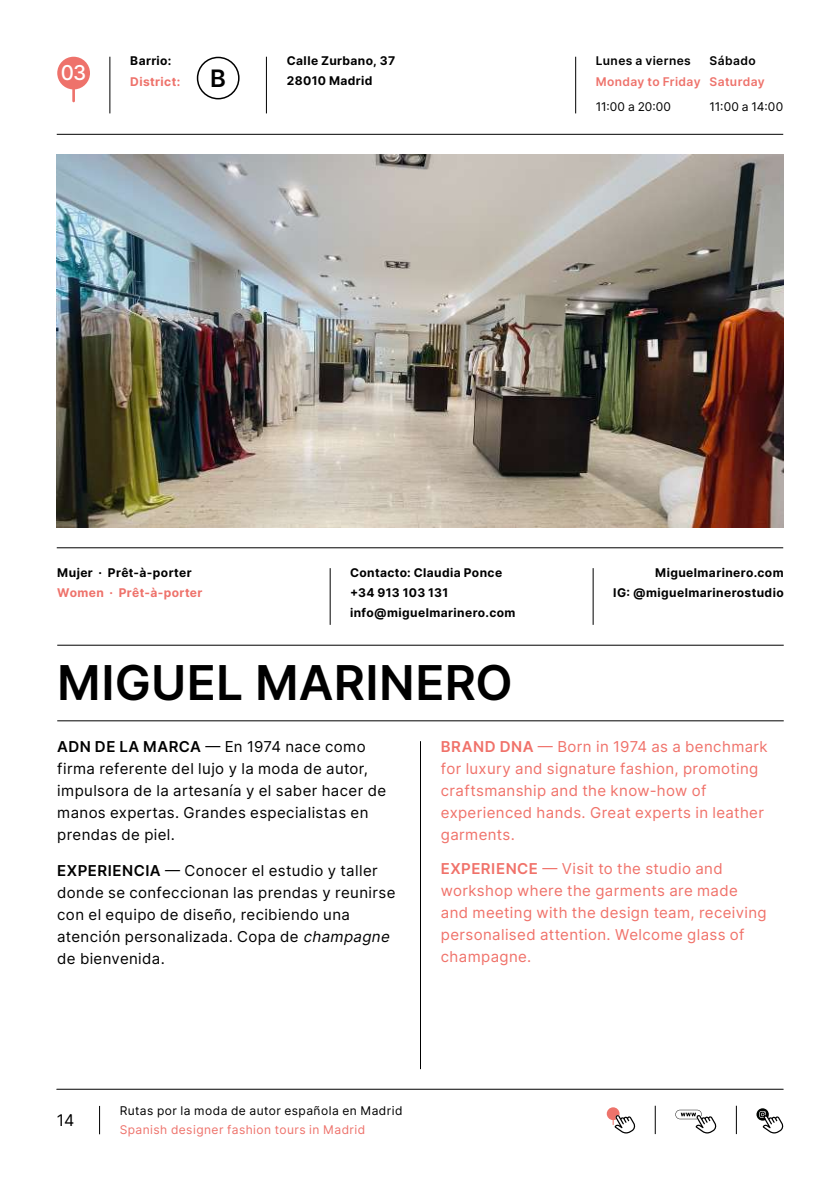
<style>
.page{position:relative;width:840px;height:1191px;background:#fff}
.page>*{position:absolute;margin:0;border:0;box-sizing:border-box;transform-origin:0 0}
.t1{font:600 48px "Inter";letter-spacing:.005em;color:#000}
.t2{font:600 24px "Inter";color:#000}
.t3{font:500 20.4px "Inter";color:#fff}
.t4{font:16px "Inter";color:#000}
.t5{font:15px/22px "Inter";letter-spacing:.025em;color:#000}
.t6{font:15px/22px "Inter";letter-spacing:.025em;color:#f0726a}
.t7{font:700 12px/20px "Inter";letter-spacing:.035em;color:#000}
.t8{font:12px "Inter";letter-spacing:.035em;color:#000}
.t9{font:12px "Inter";letter-spacing:.035em;color:#ee726b}
.t10{font:700 12px "Inter";letter-spacing:.035em;color:#ee726b}
.t11{font:600 12px "Inter";letter-spacing:.03em;color:#ee726b}
.t12{font:600 12px "Inter";letter-spacing:.03em;color:#000}
.s1{font-weight:600}
.s2{font-style:italic}
</style>
<div class="page">
<hr style="left:57px;top:1088px;width:725px;height:1px;background:#000">
<svg style="left:99px;top:1106px;width:1px;height:28px"></svg>
<svg style="left:606px;top:1107px;width:29px;height:26px"></svg>
<svg style="left:675px;top:1109px;width:41px;height:24px"></svg>
<svg style="left:756px;top:1108px;width:27px;height:25px"></svg>
<svg style="left:735px;top:1106px;width:1px;height:28px"></svg>
<svg style="left:654px;top:1105px;width:1px;height:29px"></svg>
<hr style="left:57px;top:134px;width:725px;height:1px;background:#000">
<hr style="left:57px;top:547px;width:725px;height:1px;background:#000">
<hr style="left:266px;top:57px;width:1px;height:56px;background:#000">
<img style="left:57px;top:155px;width:725px;height:372px">
<hr style="left:57px;top:645px;width:726px;height:1px;background:#000">
<hr style="left:57px;top:720px;width:726px;height:1px;background:#000">
<hr style="left:420px;top:741px;width:1px;height:328px;background:#000">
<hr style="left:109px;top:57px;width:1px;height:56px;background:#000">
<hr style="left:575px;top:57px;width:1px;height:56px;background:#000">
<hr style="left:329px;top:568px;width:1px;height:57px;background:#000">
<hr style="left:592px;top:568px;width:1px;height:57px;background:#000">
<svg style="left:57px;top:57px;width:33px;height:45px"></svg>
<div style="left:197px;top:57px;width:42px;height:42px;border:2px solid #000;border-radius:50%"></div>
<h3 class="t3" style="left:61px;top:58px;width:27px">03</h3>
<p class="t7" style="left:130px;top:51px;width:43px">Barrio:</p>
<p class="t10" style="left:130px;top:72px;width:51px">District:</p>
<h2 class="t2" style="left:210px;top:61px;width:17px">B</h2>
<p class="t7" style="left:286px;top:51px;width:110px">Calle Zurbano, 37<br>28010 Madrid</p>
<p class="t12" style="left:595px;top:52px;width:96px">Lunes a viernes</p>
<p class="t11" style="left:595px;top:72px;width:106px">Monday to Friday</p>
<p class="t8" style="left:595px;top:98px;width:77px">11:00 a 20:00</p>
<p class="t12" style="left:709px;top:52px;width:48px">Sábado</p>
<p class="t11" style="left:709px;top:72px;width:57px">Saturday</p>
<p class="t8" style="left:709px;top:98px;width:75px">11:00 a 14:00</p>
<p class="t7" style="left:57px;top:562px;width:136px">Mujer · Prêt-à-porter</p>
<p class="t10" style="left:57px;top:584px;width:147px">Women · Prêt-à-porter</p>
<p class="t7" style="left:350px;top:562px;width:167px">Contacto: Claudia Ponce +34 913 103 131 info@miguelmarinero.com</p>
<p class="t7" style="left:613px;top:562px;width:172px;text-align:right">Miguelmarinero.com<br>IG: @miguelmarinerostudio</p>
<h1 class="t1" style="left:57px;top:648px;width:457px">MIGUEL MARINERO</h1>
<p class="t5" style="left:57px;top:735px;width:330px"><span class="s1">ADN DE LA MARCA</span> — En 1974 nace como firma referente del lujo y la moda de autor, impulsora de la artesanía y el saber hacer de manos expertas. Grandes especialistas en prendas de piel.</p>
<p class="t6" style="left:440px;top:735px;width:328px"><span class="s1">BRAND DNA</span> — Born in 1974 as a benchmark for luxury and signature fashion, promoting craftsmanship and the know-how of experienced hands. Great experts in leather garments.</p>
<p class="t5" style="left:57px;top:859px;width:339px"><span class="s1">EXPERIENCIA</span> — Conocer el estudio y taller donde se confeccionan las prendas y reunirse con el equipo de diseño, recibiendo una atención personalizada. Copa de <span class="s2">champagne </span>de bienvenida.</p>
<p class="t6" style="left:440px;top:857px;width:327px"><span class="s1">EXPERIENCE</span> — Visit to the studio and workshop where the garments are made and meeting with the design team, receiving personalised attention. Welcome glass of champagne.</p>
<p class="t4" style="left:57px;top:1108px;width:19px">14</p>
<p class="t8" style="left:120px;top:1101px;width:284px">Rutas por la moda de autor española en Madrid</p>
<p class="t9" style="left:120px;top:1121px;width:247px">Spanish designer fashion tours in Madrid</p>
</div>
